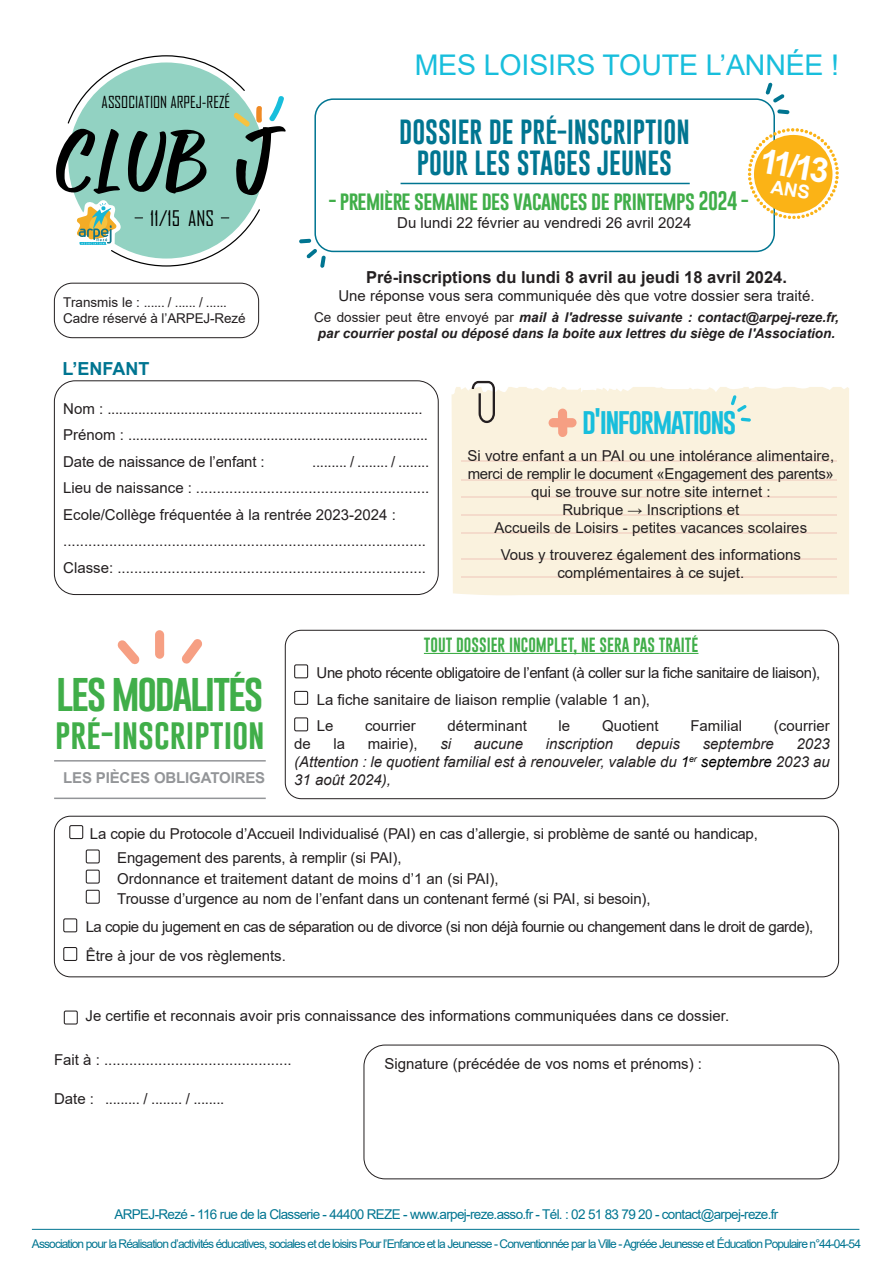
<style>
.page{position:relative;width:893px;height:1263px;background:#fff}
.page>*{position:absolute;margin:0;border:0;box-sizing:border-box;transform-origin:0 0}
.Titre_de_la_page_-_M{font:39px "Gobold";letter-spacing:-.06em;color:#40ae49}
.t1{font:700 34.05px "Arial";color:#fff}
.Titre_de_la_page_-_M-2{font:31.5px "Gobold";color:#40ae49}
.t2{font:28.5px "Arial";letter-spacing:-.005em;color:#18bedc}
.Titre_de_la_page_-_M-3{font:27px "Gobold";letter-spacing:-.06em;color:#18bedc}
.t3{font:25.5px/30.6px "Gobold";color:#007591;text-align:center}
.t4{font:20.55px "Agency FB";color:#000}
.t5{font:19.5px "Gobold";letter-spacing:-.03em;color:#40ae49}
.t6{font:700 18px "Arial";color:#007591}
.t7{font:700 16.5px "Arial";color:#231f20}
.t8{font:15.9px "Agency FB";color:#000}
.t9{font:15px/18px "Arial";color:#231f20;text-align:center}
.t10{font:15px "Arial";letter-spacing:-.03em;color:#231f20}
.t11{font:italic 15px/18px "Arial";color:#231f20;text-align:justify}
.t12{font:15px "Gobold";color:#40ae49}
.Les_mercredis_-_Jour{font:700 15px "Arial";letter-spacing:-.01em;color:#939598}
.t13{font:italic 700 13.5px/16.2px "Arial";color:#231f20}
.t14{font:13.5px "Arial";letter-spacing:-.05em;color:#007591}
.t15{font:13.5px/16.2px "Arial";letter-spacing:-.01em;color:#231f20}
.t16{font:12px "Arial";letter-spacing:-.075em;color:#007591}
.s1{font-weight:400;font-style:normal}
.s2{color:#000}
</style>
<div class="page">
<hr style="left:32px;top:1229px;width:827px;height:1px;background:#007591">
<div style="left:314px;top:98px;width:461px;height:154px;border:2px solid #007591;border-radius:18px"></div>
<svg style="left:777px;top:109px;width:12px;height:5px"></svg>
<svg style="left:766px;top:83px;width:18px;height:20px"></svg>
<svg style="left:299px;top:239px;width:12px;height:4px"></svg>
<svg style="left:306px;top:249px;width:20px;height:19px"></svg>
<hr style="left:401px;top:183px;width:289px;height:1px;background:#007591">
<div style="left:54px;top:283px;width:205px;height:55px;border:1px solid #231f20;border-radius:18px"></div>
<svg style="left:56px;top:55px;width:230px;height:212px"></svg>
<hr style="left:424px;top:653px;width:274px;height:1px;background:#40ae49">
<div style="left:294px;top:664px;width:14px;height:14px;border:1px solid #231f20"></div>
<div style="left:294px;top:691px;width:14px;height:14px;border:1px solid #231f20"></div>
<div style="left:294px;top:717px;width:14px;height:14px;border:1px solid #231f20"></div>
<div style="left:285px;top:630px;width:554px;height:169px;border:1px solid #231f20;border-radius:16px"></div>
<div style="left:69px;top:825px;width:14px;height:14px;border:1px solid #231f20"></div>
<div style="left:86px;top:849px;width:14px;height:14px;border:1px solid #231f20"></div>
<div style="left:86px;top:869px;width:14px;height:14px;border:1px solid #231f20"></div>
<div style="left:86px;top:890px;width:14px;height:14px;border:1px solid #231f20"></div>
<div style="left:63px;top:918px;width:14px;height:14px;border:1px solid #231f20"></div>
<div style="left:63px;top:947px;width:14px;height:14px;border:1px solid #231f20"></div>
<div style="left:54px;top:816px;width:785px;height:161px;border:1px solid #231f20;border-radius:16px"></div>
<div style="left:364px;top:1045px;width:475px;height:134px;border:1px solid #231f20;border-radius:21px"></div>
<div style="left:54px;top:380px;width:385px;height:215px;border:1px solid #231f20;border-radius:21px"></div>
<div style="left:64px;top:1010px;width:14px;height:14px;border:1px solid #231f20"></div>
<div style="left:452px;top:387px;width:397px;height:209px;background:#faf2de"></div>
<svg style="left:472px;top:381px;width:23px;height:42px"></svg>
<hr style="left:54px;top:760px;width:212px;height:1px;background:#939598">
<hr style="left:54px;top:797px;width:212px;height:2px;background:#939598">
<svg style="left:182px;top:639px;width:20px;height:25px"></svg>
<svg style="left:117px;top:640px;width:23px;height:24px"></svg>
<svg style="left:155px;top:630px;width:9px;height:29px"></svg>
<svg style="left:741px;top:418px;width:10px;height:4px"></svg>
<svg style="left:731px;top:395px;width:16px;height:17px"></svg>
<svg style="left:548px;top:408px;width:29px;height:29px"></svg>
<hr style="left:461px;top:460px;width:376px;height:1px;background:#f4dbcb">
<hr style="left:461px;top:496px;width:376px;height:1px;background:#f4dbcb">
<hr style="left:461px;top:479px;width:376px;height:2px;background:#f4dbcb">
<hr style="left:461px;top:514px;width:376px;height:1px;background:#f4dbcb">
<hr style="left:461px;top:533px;width:376px;height:1px;background:#f4dbcb">
<hr style="left:461px;top:558px;width:376px;height:1px;background:#f4dbcb">
<hr style="left:461px;top:576px;width:376px;height:2px;background:#f4dbcb">
<svg style="left:747px;top:126px;width:92px;height:95px"></svg>
<p class="t8" style="left:102px;top:93px;width:130px">ASSOCIATION ARPEJ-REZÉ</p>
<h3 class="t4" style="left:150px;top:206px;width:65px">11/15 ANS</h3>
<p class="t15" style="left:63px;top:294px;width:184px">Transmis le : ...... / ...... / ......<br>Cadre réservé à l’ARPEJ-Rezé</p>
<p class="t6" style="left:63px;top:356px;width:88px">L’ENFANT</p>
<h3 class="t2" style="left:415px;top:45px;width:426px">MES LOISIRS TOUTE L’ANNÉE !</h3>
<h3 class="t3" style="left:399px;top:117px;width:292px">DOSSIER DE PRÉ-INSCRIPTION<br>POUR LES STAGES JEUNES</h3>
<h3 class="t5" style="left:329px;top:188px;width:421px">- première semaine des vacances de printemps 2024 -</h3>
<p class="t9" style="left:397px;top:214px;width:296px">Du lundi 22 février au vendredi 26 avril 2024</p>
<h2 class="t1" style="left:764px;top:136px;width:71px;rotate:10deg">11/13</h2>
<p class="t7" style="left:366px;top:266px;width:422px">Pré-inscriptions du lundi 8 avril au jeudi 18 avril 2024.</p>
<p class="t9" style="left:338px;top:287px;width:478px">Une réponse vous sera communiquée dès que votre dossier sera traité.</p>
<p class="t13" style="left:314px;top:309px;width:526px"><span class="s1">Ce dossier peut être envoyé par</span> mail à l'adresse suivante : contact@arpej-reze.fr, par courrier postal ou déposé dans la boite aux lettres du siège de l'Association.</p>
<p class="t9" style="left:63px;top:399px;width:361px">Nom : ..................................................................................</p>
<p class="t9" style="left:63px;top:426px;width:366px">Prénom : ..............................................................................</p>
<p class="t9" style="left:63px;top:452px;width:203px">Date de naissance de l’enfant :</p>
<p class="t9" style="left:312px;top:452px;width:118px">......... / ........ / ........</p>
<p class="t9" style="left:63px;top:479px;width:368px">Lieu de naissance : ........................................................</p>
<p class="t9" style="left:63px;top:505px;width:334px">Ecole/Collège fréquentée à la rentrée 2023-2024 :</p>
<p class="t9" style="left:63px;top:532px;width:364px">.......................................................................................</p>
<p class="t9" style="left:63px;top:558px;width:364px">Classe: ..........................................................................</p>
<p class="Titre_de_la_page_-_M-3" style="left:582px;top:403px;width:156px">d'informations</p>
<p class="t9" style="left:468px;top:447px;width:368px">Si votre enfant a un PAI ou une intolérance alimentaire, merci de remplir le document «Engagement des parents» qui se trouve sur notre site internet :<br>Rubrique → Inscriptions et<br>Accueils de Loisirs - petites vacances scolaires</p>
<p class="t9" style="left:501px;top:545px;width:302px">Vous y trouverez également des informations complémentaires à ce sujet.</p>
<p class="t12" style="left:424px;top:635px;width:276px">TOUT DOSSIER INCOMPLET, NE SERA PAS TRAITÉ</p>
<p class="t10" style="left:317px;top:663px;width:505px">Une photo récente obligatoire de l’enfant (à coller sur la fiche sanitaire de liaison),</p>
<p class="t9" style="left:317px;top:690px;width:335px">La fiche sanitaire de liaison remplie (valable 1 an),</p>
<p class="t9" style="left:317px;top:717px;width:18px">Le</p>
<p class="t9" style="left:365px;top:717px;width:52px">courrier</p>
<p class="t9" style="left:448px;top:717px;width:81px">déterminant</p>
<p class="t9" style="left:559px;top:717px;width:13px">le</p>
<p class="t9" style="left:602px;top:717px;width:58px">Quotient</p>
<p class="t9" style="left:690px;top:717px;width:53px">Familial</p>
<p class="t9" style="left:774px;top:717px;width:57px">(courrier</p>
<p class="Titre_de_la_page_-_M" style="left:56px;top:667px;width:209px">les modalités</p>
<p class="Titre_de_la_page_-_M-2" style="left:55px;top:714px;width:211px">pré-inscription</p>
<p class="Les_mercredis_-_Jour" style="left:63px;top:767px;width:204px">LES PIÈCES OBLIGATOIRES</p>
<p class="t9" style="left:294px;top:735px;width:18px">de</p>
<p class="t9" style="left:333px;top:735px;width:13px">la</p>
<p class="t9" style="left:368px;top:735px;width:51px">mairie),</p>
<p class="t11" style="left:440px;top:735px;width:12px">si</p>
<p class="t11" style="left:474px;top:735px;width:51px">aucune</p>
<p class="t11" style="left:546px;top:735px;width:69px">inscription</p>
<p class="t11" style="left:636px;top:735px;width:46px">depuis</p>
<p class="t11" style="left:703px;top:735px;width:72px">septembre</p>
<p class="t11" style="left:294px;top:735px;width:537px;text-indent:502px">2023 (Attention : le quotient familial est à renouveler, valable du <span class="s2">1</span><sup>er</sup> <span class="s2">septembre</span> 2023 au 31 août 2024),</p>
<p class="t9" style="left:90px;top:825px;width:669px">La copie du Protocole d’Accueil Individualisé (PAI) en cas d’allergie, si problème de santé ou handicap,</p>
<p class="t9" style="left:117px;top:849px;width:286px">Engagement des parents, à remplir (si PAI),</p>
<p class="t9" style="left:117px;top:869px;width:383px">Ordonnance et traitement datant de moins d’1 an (si PAI),</p>
<p class="t9" style="left:117px;top:889px;width:535px">Trousse d’urgence au nom de l’enfant dans un contenant fermé (si PAI, si besoin),</p>
<p class="t10" style="left:86px;top:917px;width:729px">La copie du jugement en cas de séparation ou de divorce (si non déjà fournie ou changement dans le droit de garde),</p>
<p class="t9" style="left:86px;top:947px;width:202px">Être à jour de vos règlements.</p>
<p class="t9" style="left:86px;top:1007px;width:645px">Je certifie et reconnais avoir pris connaissance des informations communiquées dans ce dossier.</p>
<p class="t9" style="left:54px;top:1050px;width:239px">Fait à : .............................................</p>
<p class="t9" style="left:54px;top:1090px;width:172px">Date : ......... / ........ / ........</p>
<p class="t9" style="left:384px;top:1054px;width:319px">Signature (précédée de vos noms et prénoms) :</p>
<p class="t14" style="left:115px;top:1205px;width:665px">ARPEJ-Rezé - 116 rue de la Classerie - 44400 REZE - www.arpej-reze.asso.fr - Tél. : 02 51 83 79 20 - contact@arpej-reze.fr</p>
<p class="t16" style="left:32px;top:1235px;width:831px">Association pour la Réalisation d’activités éducatives, sociales et de loisirs Pour l’Enfance et la Jeunesse - Conventionnée par la Ville - Agréée Jeunesse et Éducation Populaire n°44-04-54</p>
</div>
